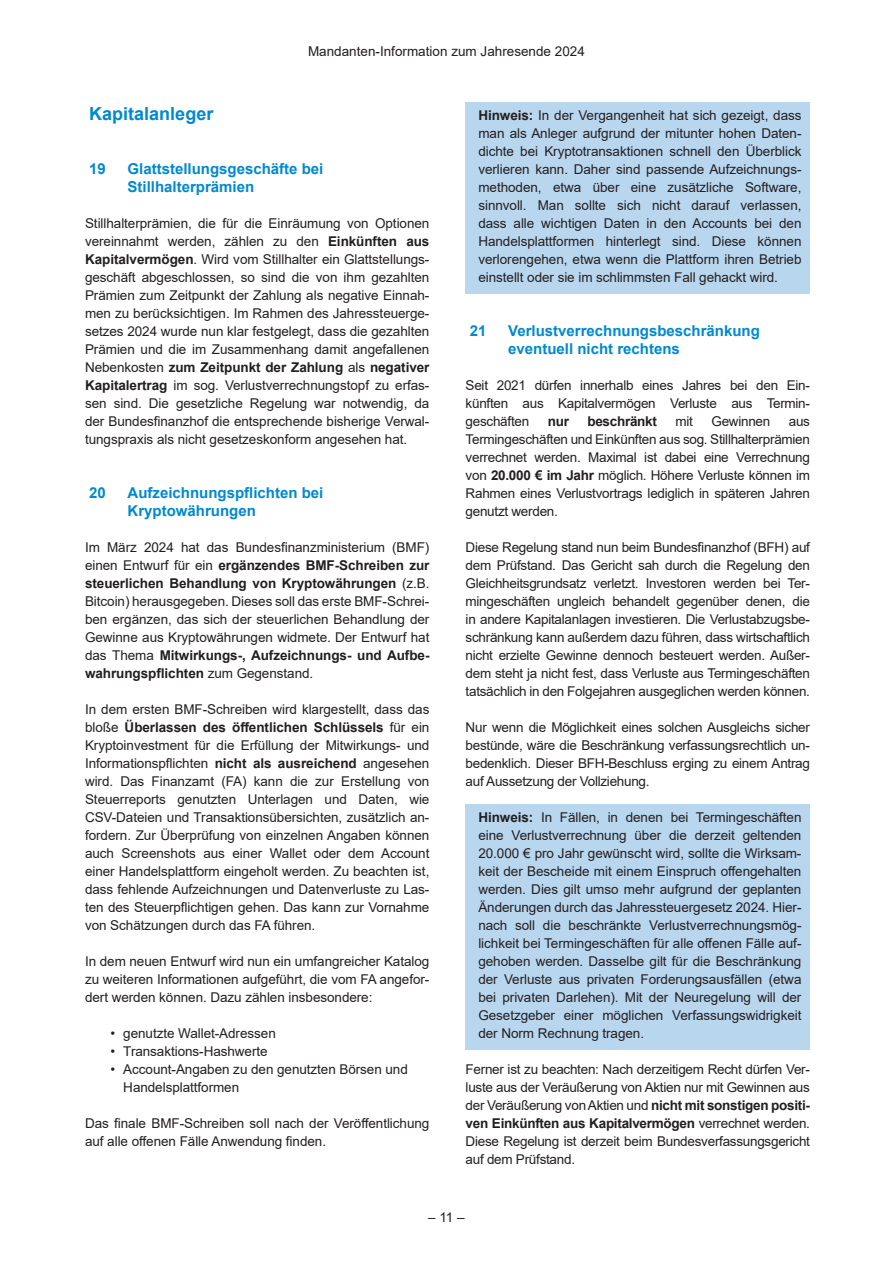
<style>
.page{position:relative;width:893px;height:1263px;background:#fff}
.page>*{position:absolute;margin:0;border:0;box-sizing:border-box;transform-origin:0 0}
.t1{font:700 18px "Arial";color:#0089cf}
.t2{font:700 15px/18px "Arial";color:#0089cf}
.t3{font:13.5px/18px "Arial";letter-spacing:-.005em;color:#231f20;text-align:justify}
.t4{font:700 13.5px "Arial";letter-spacing:-.02em;color:#231f20}
.s1{font-weight:700}
</style>
<div class="page">
<div style="left:466px;top:102px;width:344px;height:191px;background:#b9d6ef"></div>
<div style="left:466px;top:804px;width:344px;height:245px;background:#b9d6ef"></div>
<p class="t3" style="left:308px;top:42px;width:278px">Mandanten-Information zum Jahresende 2024</p>
<h1 class="t1" style="left:89px;top:101px;width:126px">Kapitalanleger</h1>
<p class="t2" style="left:89px;top:160px;width:18px">19</p>
<p class="t2" style="left:128px;top:160px;width:197px">Glattstellungsgeschäfte bei<br>Stillhalterprämien</p>
<p class="t3" style="left:85px;top:214px;width:346px">Stillhalterprämien, die für die Einräumung von Optionen vereinnahmt werden, zählen zu den <span class="s1">Einkünften aus Kapitalvermögen</span>. Wird vom Stillhalter ein Glattstellungs&shy;geschäft abgeschlossen, so sind die von ihm gezahlten Prämien zum Zeitpunkt der Zahlung als negative Einnah&shy;men zu berücksichtigen. Im Rahmen des Jahressteuerge&shy;setzes 2024 wurde nun klar festgelegt, dass die gezahlten Prämien und die im Zusammenhang damit angefallenen Nebenkosten <span class="s1">zum Zeitpunkt der Zahlung</span> als <span class="s1">negativer Kapitalertrag</span> im sog. Verlustverrechnungstopf zu erfas&shy;sen sind. Die gesetzliche Regelung war notwendig, da der Bundesfinanzhof die entsprechende bisherige Verwal&shy;tungspraxis als nicht gesetzeskonform angesehen hat.</p>
<p class="t2" style="left:89px;top:484px;width:18px">20</p>
<p class="t2" style="left:128px;top:484px;width:197px">Aufzeichnungspflichten bei<br>Kryptowährungen</p>
<p class="t3" style="left:85px;top:538px;width:346px">Im März 2024 hat das Bundesfinanzministerium (BMF) einen Entwurf für ein <span class="s1">ergänzendes BMF-Schreiben zur steuerlichen Behandlung von Kryptowährungen</span> (z.B.<br>Bitcoin) herausgegeben. Dieses soll das erste BMF-Schrei&shy;ben ergänzen, das sich der steuerlichen Behandlung der Gewinne aus Kryptowährungen widmete. Der Entwurf hat das Thema <span class="s1">Mitwirkungs-, Aufzeichnungs- und Aufbe&shy;wahrungspflichten</span> zum Gegenstand.</p>
<p class="t3" style="left:85px;top:700px;width:346px">In dem ersten BMF-Schreiben wird klargestellt, dass das bloße <span class="s1">Überlassen des öffentlichen Schlüssels</span> für ein Kryptoinvestment für die Erfüllung der Mitwirkungs- und Informationspflichten <span class="s1">nicht als ausreichend</span> angesehen wird. Das Finanzamt (FA) kann die zur Erstellung von Steuerreports genutzten Unterlagen und Daten, wie CSV-Dateien und Transaktionsübersichten, zusätzlich an&shy;fordern. Zur Überprüfung von einzelnen Angaben können auch Screenshots aus einer Wallet oder dem Account einer Handelsplattform eingeholt werden. Zu beachten ist, dass fehlende Aufzeichnungen und Datenverluste zu Las&shy;ten des Steuerpflichtigen gehen. Das kann zur Vornahme von Schätzungen durch das FA führen.</p>
<p class="t3" style="left:85px;top:952px;width:346px">In dem neuen Entwurf wird nun ein umfangreicher Katalog zu weiteren Informationen aufgeführt, die vom FA angefor&shy;dert werden können. Dazu zählen insbesondere:</p>
<p class="t3" style="left:111px;top:1024px;width:167px">• genutzte Wallet-Adressen</p>
<p class="t3" style="left:111px;top:1042px;width:159px">• Transaktions-Hashwerte</p>
<p class="t3" style="left:123px;top:1060px;width:286px;text-indent:-13px">• Account-Angaben zu den genutzten Börsen und<br>Handelsplattformen</p>
<p class="t3" style="left:85px;top:1114px;width:346px">Das finale BMF-Schreiben soll nach der Veröffentlichung auf alle offenen Fälle Anwendung finden.</p>
<p class="t3" style="left:478px;top:106px;width:325px"><span class="s1">Hinweis:</span> In der Vergangenheit hat sich gezeigt, dass man als Anleger aufgrund der mitunter hohen Daten&shy;dichte bei Kryptotransaktionen schnell den Überblick verlieren kann. Daher sind passende Aufzeichnungs&shy;methoden, etwa über eine zusätzliche Software, sinnvoll. Man sollte sich nicht darauf verlassen, dass alle wichtigen Daten in den Accounts bei den Handelsplattformen hinterlegt sind. Diese können verlorengehen, etwa wenn die Plattform ihren Betrieb einstellt oder sie im schlimmsten Fall gehackt wird.</p>
<p class="t2" style="left:470px;top:322px;width:18px">21</p>
<p class="t2" style="left:508px;top:322px;width:253px">Verlustverrechnungsbeschränkung eventuell nicht rechtens</p>
<p class="t3" style="left:466px;top:376px;width:346px">Seit 2021 dürfen innerhalb eines Jahres bei den Ein&shy;künften aus Kapitalvermögen Verluste aus Termin&shy;geschäften</p>
<p class="t4" style="left:548px;top:412px;width:23px">nur</p>
<p class="t4" style="left:587px;top:412px;width:71px">beschränkt</p>
<p class="t3" style="left:675px;top:412px;width:19px">mit</p>
<p class="t3" style="left:711px;top:412px;width:60px">Gewinnen</p>
<p class="t3" style="left:466px;top:412px;width:346px;text-indent:323px">aus Termingeschäften und Einkünften aus sog. Stillhalterprämien verrechnet werden. Maximal ist dabei eine Verrechnung von <span class="s1">20.000 € im Jahr</span> möglich. Höhere Verluste können im Rahmen eines Verlustvortrags lediglich in späteren Jahren genutzt werden.</p>
<p class="t3" style="left:466px;top:538px;width:346px">Diese Regelung stand nun beim Bundesfinanzhof (BFH) auf dem Prüfstand. Das Gericht sah durch die Regelung den Gleichheitsgrundsatz verletzt. Investoren werden bei Ter&shy;mingeschäften ungleich behandelt gegenüber denen, die in andere Kapitalanlagen investieren. Die Verlustabzugsbe&shy;schränkung kann außerdem dazu führen, dass wirtschaftlich nicht erzielte Gewinne dennoch besteuert werden. Außer&shy;dem steht ja nicht fest, dass Verluste aus Termingeschäften tatsächlich in den Folgejahren ausgeglichen werden können.</p>
<p class="t3" style="left:466px;top:718px;width:346px">Nur wenn die Möglichkeit eines solchen Ausgleichs sicher bestünde, wäre die Beschränkung verfassungsrechtlich un&shy;bedenklich. Dieser BFH-Beschluss erging zu einem Antrag auf Aussetzung der Vollziehung.</p>
<p class="t3" style="left:478px;top:808px;width:325px"><span class="s1">Hinweis:</span> In Fällen, in denen bei Termingeschäften eine Verlustverrechnung über die derzeit geltenden 20.000 € pro Jahr gewünscht wird, sollte die Wirksam&shy;keit der Bescheide mit einem Einspruch offengehalten werden. Dies gilt umso mehr aufgrund der geplanten Änderungen durch das Jahressteuergesetz 2024. Hier&shy;nach soll die beschränkte Verlustverrechnungsmög&shy;lichkeit bei Termingeschäften für alle offenen Fälle auf&shy;gehoben werden. Dasselbe gilt für die Beschränkung der Verluste aus privaten Forderungsausfällen (etwa bei privaten Darlehen). Mit der Neuregelung will der Gesetzgeber einer möglichen Verfassungswidrigkeit der Norm Rechnung tragen.</p>
<p class="t3" style="left:466px;top:1060px;width:346px">Ferner ist zu beachten: Nach derzeitigem Recht dürfen Ver&shy;luste aus der Veräußerung von Aktien nur mit Gewinnen aus der Veräußerung von Aktien und <span class="s1">nicht mit sonstigen positi&shy;ven Einkünften aus Kapitalvermögen</span> verrechnet werden.<br>Diese Regelung ist derzeit beim Bundesverfassungsgericht auf dem Prüfstand.</p>
<p class="t3" style="left:428px;top:1208px;width:38px">– 11 –</p>
</div>
